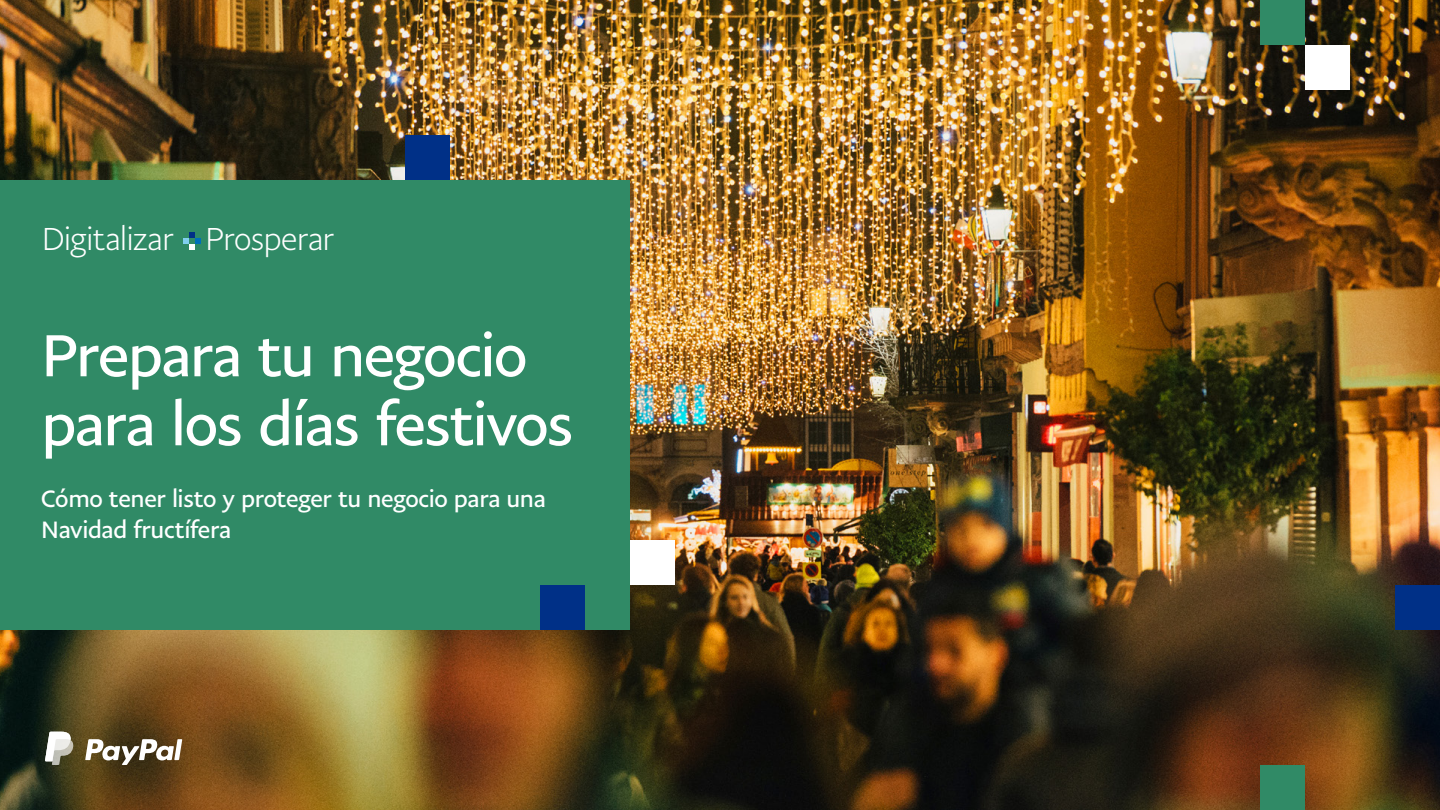
<style>
.page{position:relative;width:1440px;height:810px;background:#fff}
.page>*{position:absolute;margin:0;border:0;box-sizing:border-box;transform-origin:0 0}
.t1{font:60px/69px "Pay Pal Sans Big";letter-spacing:-.025em;color:#fff}
.t2{font:300 32.17px "Pay Pal Sans Big";letter-spacing:-.025em;color:#fff}
.t3{font:24px/31.5px "Pay Pal Sans Big";letter-spacing:-.015em;color:#fff}
</style>
<div class="page">
<img style="left:0;top:0;width:1440px;height:810px">
<div style="left:0;top:180px;width:630px;height:450px;background:#308a66"></div>
<svg style="left:85px;top:739px;width:97px;height:26px"></svg>
<svg style="left:45px;top:732px;width:28px;height:33px"></svg>
<svg style="left:183px;top:232px;width:18px;height:18px"></svg>
<div style="left:1395px;top:585px;width:45px;height:45px;background:#003087"></div>
<div style="left:1260px;top:0;width:45px;height:45px;background:#308a66"></div>
<div style="left:1260px;top:765px;width:45px;height:45px;background:#308a66"></div>
<div style="left:405px;top:135px;width:45px;height:45px;background:#003087"></div>
<div style="left:540px;top:585px;width:45px;height:45px;background:#003087"></div>
<div style="left:1305px;top:45px;width:45px;height:45px;background:#fff"></div>
<div style="left:630px;top:540px;width:45px;height:45px;background:#fff"></div>
<h2 class="t2" style="left:42px;top:219px;width:294px">Digitalizar Prosperar</h2>
<h1 class="t1" style="left:41px;top:320px;width:534px">Prepara tu negocio para los días festivos</h1>
<p class="t3" style="left:41px;top:482px;width:506px">Cómo tener listo y proteger tu negocio para una<br>Navidad fructífera</p>
</div>
